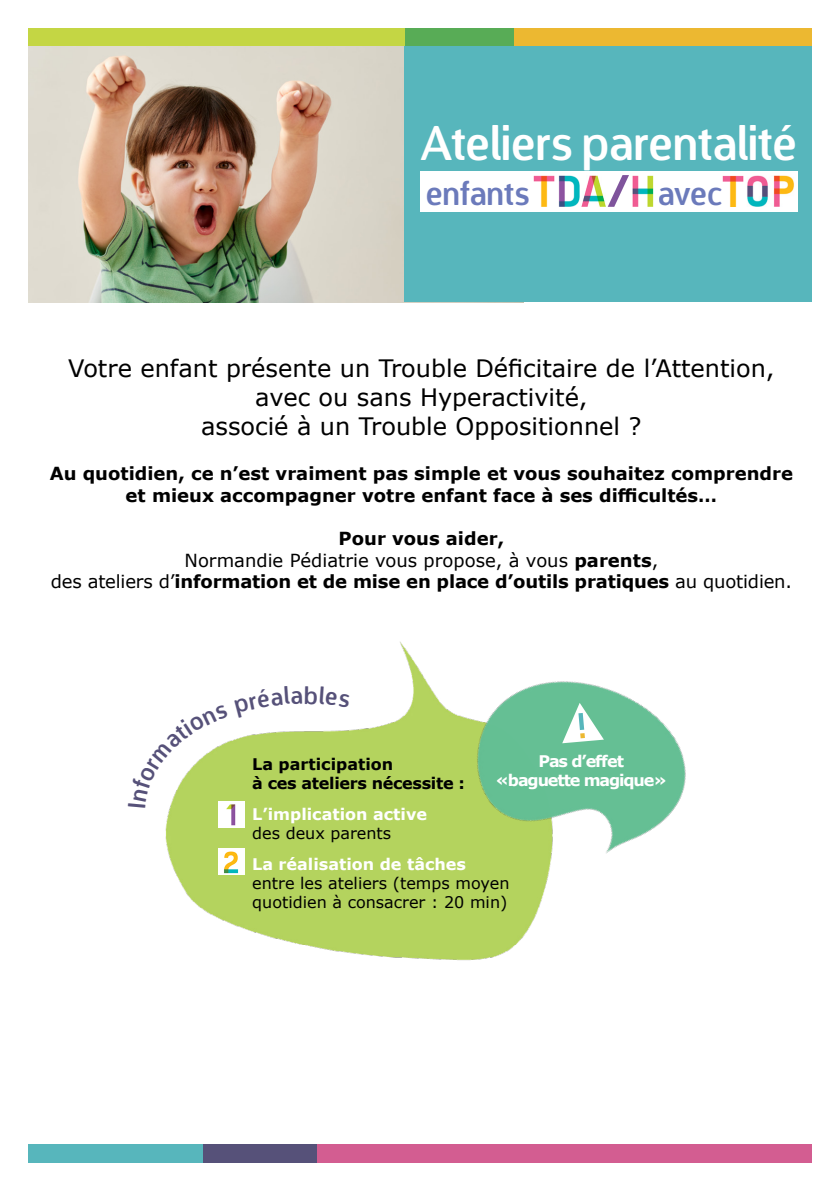
<style>
.page{position:relative;width:840px;height:1191px;background:#fff}
.page>*{position:absolute;margin:0;border:0;box-sizing:border-box;transform-origin:0 0}
.t1{font:47.2px "Designosaur";color:#fff}
.t2{font:32.8px "Designosaur";color:#6b7abb}
.t3{font:24px/28.8px "Verdana";color:#000;text-align:center}
.t4{font:700 18px/21.6px "Verdana";color:#000;text-align:center}
.t5{font:16px/19.2px "Verdana";color:#000}
.t6{font:700 16px "Verdana";color:#fff}
.t7{font:700 16px/19.2px "Verdana";letter-spacing:-.02em;color:#000}
.t8{font:700 16px/19.2px "Verdana";letter-spacing:-.07em;color:#fff;text-align:center}
.s1{font-weight:400}
</style>
<div class="page">
<div style="left:403px;top:28px;width:110px;height:19px;background:#58ac56"></div>
<div style="left:28px;top:28px;width:376px;height:19px;background:#c4d644"></div>
<div style="left:513px;top:28px;width:298px;height:19px;background:#ecb831"></div>
<div style="left:310px;top:1144px;width:501px;height:18px;background:#d35d91"></div>
<div style="left:28px;top:1144px;width:179px;height:18px;background:#57b6bc"></div>
<div style="left:203px;top:1144px;width:113px;height:18px;background:#565179"></div>
<img style="left:28px;top:47px;width:376px;height:255px">
<img style="left:165px;top:641px;width:355px;height:320px">
<img style="left:427px;top:641px;width:259px;height:299px">
<div style="left:404px;top:47px;width:407px;height:255px;background:#57b6bc"></div>
<div style="left:218px;top:801px;width:26px;height:26px;background:#fff"></div>
<img style="left:226px;top:804px;width:10px;height:22px">
<div style="left:218px;top:848px;width:26px;height:27px;background:#fff"></div>
<img style="left:224px;top:851px;width:15px;height:23px">
<div style="left:420px;top:171px;width:377px;height:41px;background:#fff"></div>
<img style="left:722px;top:175px;width:72px;height:32px">
<img style="left:533px;top:175px;width:73px;height:32px">
<img style="left:628px;top:175px;width:26px;height:32px">
<svg style="left:607px;top:175px;width:21px;height:32px"></svg>
<svg style="left:562px;top:703px;width:41px;height:40px"></svg>
<svg style="left:165px;top:704px;width:63px;height:104px"></svg>
<svg style="left:234px;top:686px;width:115px;height:32px"></svg>
<h1 class="t1" style="left:420px;top:104px;width:377px">Ateliers parentalité</h1>
<h2 class="t2" style="left:425px;top:165px;width:106px">enfants</h2>
<h2 class="t2" style="left:657px;top:165px;width:66px">avec</h2>
<h3 class="t3" style="left:68px;top:354px;width:707px">Votre enfant présente un Trouble Déficitaire de l’Attention, avec ou sans Hyperactivité,<br>associé à un Trouble Oppositionnel ?</h3>
<p class="t4" style="left:50px;top:462px;width:744px">Au quotidien, ce n’est vraiment pas simple et vous souhaitez comprendre et mieux accompagner votre enfant face à ses difficultés…</p>
<p class="t4" style="left:51px;top:527px;width:742px">Pour vous aider,<br><span class="s1">Normandie Pédiatrie vous propose, à vous</span> parents<span class="s1">,<br>des ateliers d’</span>information et de mise en place d’outils pratiques <span class="s1">au quotidien.</span></p>
<p class="t8" style="left:495px;top:751px;width:173px">Pas d’effet «baguette magique»</p>
<p class="t7" style="left:252px;top:754px;width:214px">La participation<br>à ces ateliers nécessite :</p>
<p class="t6" style="left:252px;top:802px;width:176px">L’implication active</p>
<p class="t5" style="left:252px;top:823px;width:140px">des deux parents</p>
<p class="t6" style="left:252px;top:852px;width:215px">La réalisation de tâches</p>
<p class="t5" style="left:252px;top:873px;width:259px">entre les ateliers (temps moyen quotidien à consacrer : 20 min)</p>
</div>
